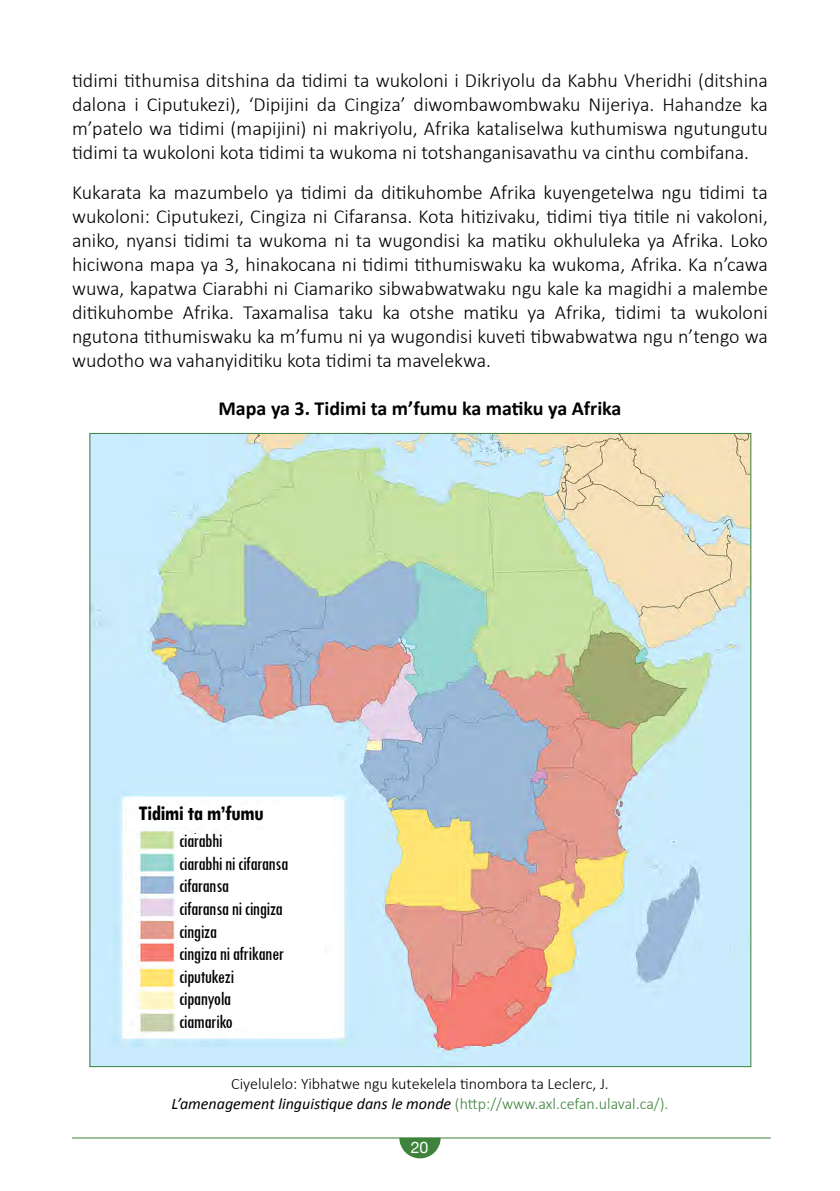
<style>
.page{position:relative;width:840px;height:1191px;background:#fff}
.page>*{position:absolute;margin:0;border:0;box-sizing:border-box;transform-origin:0 0}
.t1{font:700 condensed 22px "Tw Cen";letter-spacing:-.025em;color:#000}
.t2{font:300 20px/24px "Calibri";color:#000;text-align:justify}
.t3{font:condensed 20px/22.6px "Tw Cen";letter-spacing:-.025em;color:#000}
.t4{font:700 20px "Calibri";color:#000}
.t5{font:300 16px/20px "Calibri";color:#000;text-align:center}
.t6{font:16px "Helvetica Neue";color:#fff}
.s1{font-weight:400;font-style:italic}
.s2{color:#3e823c}
</style>
<div class="page">
<hr style="left:72px;top:1137px;width:698px;height:1px;background:#3e823c">
<svg style="left:399px;top:1137px;width:41px;height:21px"></svg>
<img style="left:91px;top:435px;width:658px;height:630px">
<div style="left:138px;top:805px;width:184px;height:22px;background:#fff"></div>
<div style="left:179px;top:834px;width:144px;height:194px;background:#fff"></div>
<p class="t2" style="left:72px;top:67px;width:697px">tidimi tithumisa ditshina da tidimi ta wukoloni i Dikriyolu da Kabhu Vheridhi (ditshina dalona i Ciputukezi), ‘Dipijini da Cingiza’ diwombawombwaku Nijeriya. Hahandze ka m’patelo wa tidimi (mapijini) ni makriyolu, Afrika kataliselwa kuthumiswa ngutungutu tidimi ta wukoloni kota tidimi ta wukoma ni totshanganisavathu va cinthu combifana.</p>
<p class="t2" style="left:72px;top:179px;width:697px">Kukarata ka mazumbelo ya tidimi da ditikuhombe Afrika kuyengetelwa ngu tidimi ta wukoloni: Ciputukezi, Cingiza ni Cifaransa. Kota hitizivaku, tidimi tiya titile ni vakoloni, aniko, nyansi tidimi ta wukoma ni ta wugondisi ka matiku okhululeka ya Afrika. Loko hiciwona mapa ya 3, hinakocana ni tidimi tithumiswaku ka wukoma, Afrika. Ka n’cawa wuwa, kapatwa Ciarabhi ni Ciamariko sibwabwatwaku ngu kale ka magidhi a malembe ditikuhombe Afrika. Taxamalisa taku ka otshe matiku ya Afrika, tidimi ta wukoloni ngutona tithumiswaku ka m’fumu ni ya wugondisi kuveti tibwabwatwa ngu n’tengo wa wudotho wa vahanyiditiku kota tidimi ta mavelekwa.</p>
<p class="t4" style="left:218px;top:396px;width:404px">Mapa ya 3. Tidimi ta m’fumu ka matiku ya Afrika</p>
<p class="t1" style="left:138px;top:799px;width:126px">Tidimi ta m’fumu</p>
<p class="t3" style="left:179px;top:829px;width:111px">ciarabhi<br>ciarabhi ni cifaransa cifaransa<br>cifaransa ni cingiza cingiza<br>cingiza ni afrikaner ciputukezi cipanyola ciamariko</p>
<p class="t5" style="left:171px;top:1073px;width:498px">Ciyelulelo: Yibhatwe ngu kutekelela tinombora ta Leclerc, J.<br><span class="s1">L’amenagement linguistique dans le monde</span> <span class="s2">(http://www.axl.cefan.ulaval.ca/).</span></p>
<p class="t6" style="left:410px;top:1135px;width:19px">20</p>
</div>
